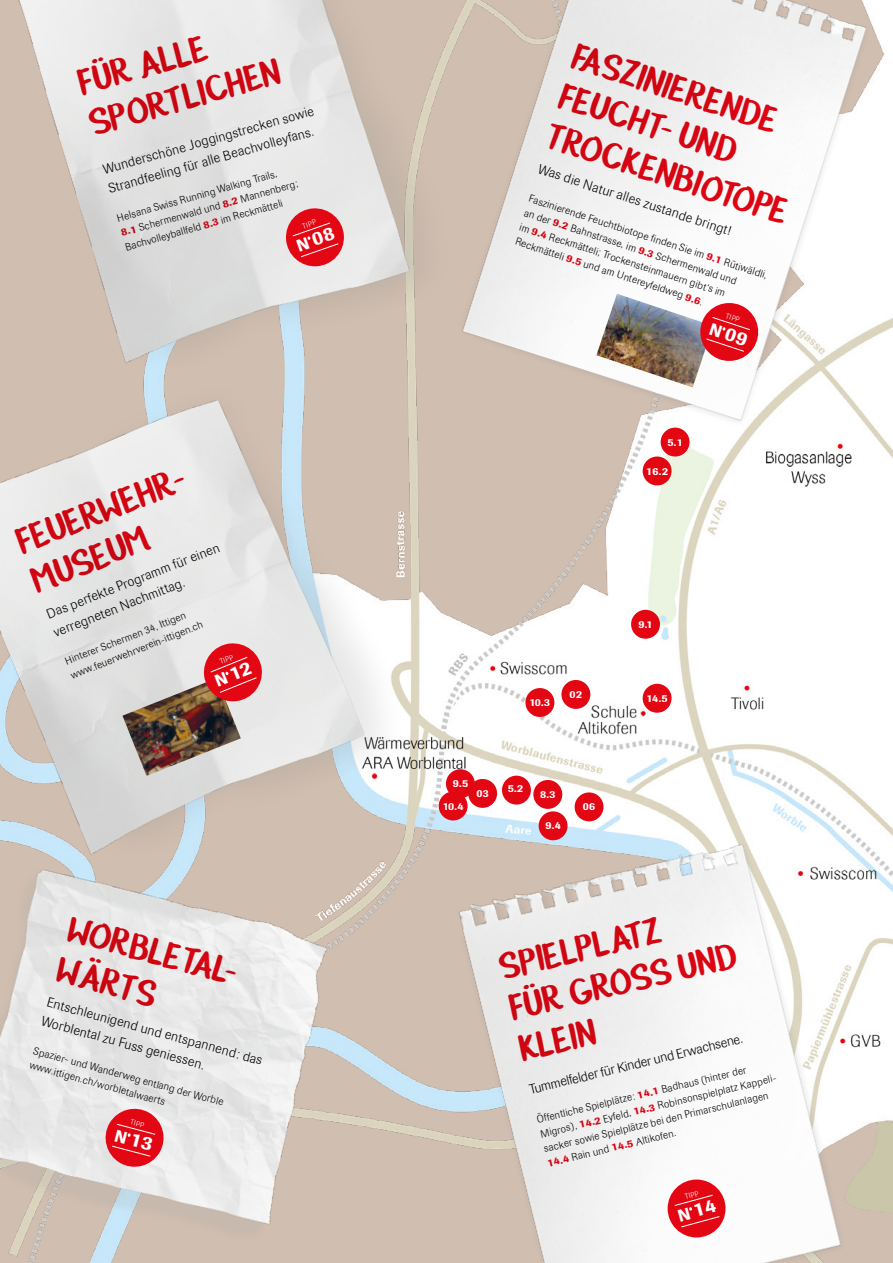
<style>
.page{position:relative;width:893px;height:1263px;background:#fff}
.page>*{position:absolute;margin:0;border:0;box-sizing:border-box;transform-origin:0 0}
.t1{font:37.5px/42.2px "Cavorting";color:#e30613}
.t2{font:300 13.5px/19.4px "Imago BQ";color:#000}
.t3{font:300 10.5px/15px "Imago BQ";color:#000}
.t4{font:500 10.5px "Imago BQ";letter-spacing:.03em;color:#fff}
.t5{font:300 7.5px "Imago BQ";color:#fff}
.s1{font-weight:500;color:#e30613}
</style>
<div class="page">
<img style="left:387px;top:404px;width:506px;height:859px">
<div style="left:502px;top:776px;width:29px;height:28px;background:#e30613;border-radius:50%"></div>
<img style="left:0;top:898px;width:387px;height:365px">
<img style="left:0;top:0;width:436px;height:404px">
<img style="left:436px;top:0;width:457px;height:456px">
<img style="left:596px;top:294px;width:117px;height:93px">
<img style="left:0;top:291px;width:430px;height:607px">
<img style="left:122px;top:678px;width:119px;height:98px">
<img style="left:434px;top:807px;width:429px;height:456px">
<div style="left:667px;top:1179px;width:59px;height:58px;background:#e30613;border-radius:50%"></div>
<div style="left:561px;top:680px;width:29px;height:29px;background:#e30613;border-radius:50%"></div>
<div style="left:643px;top:684px;width:29px;height:29px;background:#e30613;border-radius:50%"></div>
<div style="left:631px;top:610px;width:29px;height:29px;background:#e30613;border-radius:50%"></div>
<div style="left:643px;top:456px;width:29px;height:29px;background:#e30613;border-radius:50%"></div>
<div style="left:661px;top:428px;width:29px;height:28px;background:#e30613;border-radius:50%"></div>
<div style="left:575px;top:792px;width:28px;height:29px;background:#e30613;border-radius:50%"></div>
<div style="left:525px;top:688px;width:29px;height:29px;background:#e30613;border-radius:50%"></div>
<div style="left:539px;top:811px;width:29px;height:29px;background:#e30613;border-radius:50%"></div>
<div style="left:533px;top:780px;width:29px;height:29px;background:#e30613;border-radius:50%"></div>
<div style="left:439px;top:791px;width:29px;height:29px;background:#e30613;border-radius:50%"></div>
<div style="left:446px;top:769px;width:29px;height:29px;background:#e30613;border-radius:50%"></div>
<div style="left:468px;top:779px;width:29px;height:29px;background:#e30613;border-radius:50%"></div>
<svg style="left:285px;top:207px;width:60px;height:60px;background:#e54952"></svg>
<svg style="left:696px;top:299px;width:66px;height:66px"></svg>
<svg style="left:201px;top:640px;width:64px;height:64px;background:#de5258"></svg>
<svg style="left:101px;top:1105px;width:67px;height:66px;background:#e6676e"></svg>
<svg style="left:673px;top:1194px;width:48px;height:34px"></svg>
<h1 class="t1" style="left:73px;top:63px;width:198px;rotate:-16deg">FÜR ALLE<br>SPORTLICHEN</h1>
<p class="t2" style="left:101px;top:161px;width:220px;rotate:-16deg">Wunderschöne Joggingstrecken sowie<br>Strandfeeling für alle Beachvolleyfans.</p>
<p class="t3" style="left:115px;top:211px;width:185px;rotate:-16deg">Helsana Swiss Running Walking Trails,<br><span class="s1">8.1</span> Schermenwald und <span class="s1">8.2</span> Mannenberg;<br>Bachvolleyballfeld <span class="s1">8.3</span> im Reckmätteli</p>
<p class="t5" style="left:301px;top:222px;width:15px;rotate:-19deg">TIPP</p>
<h1 class="t1" style="left:11px;top:522px;width:187px;rotate:-21deg">FEUERWEHR-<br>MUSEUM</h1>
<p class="t2" style="left:43px;top:605px;width:186px;rotate:-21deg">Das perfekte Programm für einen verregneten Nachmittag.</p>
<p class="t3" style="left:63px;top:655px;width:143px;rotate:-22deg">Hinterer Schermen 34, Ittigen www.feuerwehrverein-ittigen.ch</p>
<p class="t5" style="left:218px;top:658px;width:15px;rotate:-22deg">TIPP</p>
<h1 class="t1" style="left:74px;top:907px;width:176px;rotate:15deg">WORBLETAL-<br>WÄRTS</h1>
<p class="t2" style="left:49px;top:993px;width:224px;rotate:15deg">Entschleunigend und entspannend: das<br>Worblental zu Fuss geniessen.</p>
<p class="t3" style="left:36px;top:1044px;width:198px;rotate:15deg">Spazier- und Wanderweg entlang der Worble www.ittigen.ch/worbletalwaerts</p>
<p class="t5" style="left:132px;top:1118px;width:15px;rotate:15deg">TIPP</p>
<h1 class="t1" style="left:580px;top:35px;width:254px;rotate:18deg">FASZINIERENDE<br>FEUCHT- UND<br>TROCKENBIOTOPE</h1>
<p class="t2" style="left:542px;top:159px;width:204px;rotate:18deg">Was die Natur alles zustande bringt!</p>
<p class="t3" style="left:532px;top:191px;width:251px;rotate:18deg">Faszinierende Feuchtbiotope finden Sie im <span class="s1">9.1</span> Rütiwäldli, an der <span class="s1">9.2</span> Bahnstrasse, im <span class="s1">9.3</span> Schermenwald und<br>im <span class="s1">9.4</span> Reckmätteli; Trockensteinmauern gibt‘s im Reckmätteli <span class="s1">9.5</span> und am Untereyfeldweg <span class="s1">9.6</span>.</p>
<p class="t5" style="left:727px;top:312px;width:15px;rotate:18deg">TIPP</p>
<p class="t4" style="left:667px;top:436px;width:17px">5.1</p>
<p class="t4" style="left:646px;top:464px;width:24px">16.2</p>
<p class="t4" style="left:529px;top:696px;width:22px">10.3</p>
<p class="t4" style="left:570px;top:688px;width:14px">02</p>
<p class="t4" style="left:453px;top:777px;width:17px">9.5</p>
<p class="t4" style="left:443px;top:799px;width:22px">10.4</p>
<p class="t4" style="left:476px;top:787px;width:14px">03</p>
<p class="t4" style="left:508px;top:782px;width:17px">5.2</p>
<p class="t4" style="left:540px;top:788px;width:17px">8.3</p>
<p class="t4" style="left:545px;top:819px;width:17px">9.4</p>
<p class="t4" style="left:583px;top:800px;width:14px">06</p>
<p class="t4" style="left:638px;top:618px;width:16px">9.1</p>
<p class="t4" style="left:646px;top:692px;width:23px">14.5</p>
<h1 class="t1" style="left:496px;top:946px;width:235px;rotate:-13deg">SPIELPLATZ<br>FÜR GROSS UND<br>KLEIN</h1>
<p class="t2" style="left:527px;top:1079px;width:220px;rotate:-13deg">Tummelfelder für Kinder und Erwachsene.</p>
<p class="t3" style="left:535px;top:1111px;width:246px;rotate:-13deg">Öffentliche Spielplätze: <span class="s1">14.1</span> Badhaus (hinter der Migros), <span class="s1">14.2</span> Eyfeld, <span class="s1">14.3</span> Robinsonspielplatz Kappeli&shy;sacker sowie Spielplätze bei den Primarschulanlagen <span class="s1">14.4</span> Rain und <span class="s1">14.5</span> Altikofen.</p>
<p class="t5" style="left:684px;top:1193px;width:15px;rotate:-15deg">TIPP</p>
</div>
